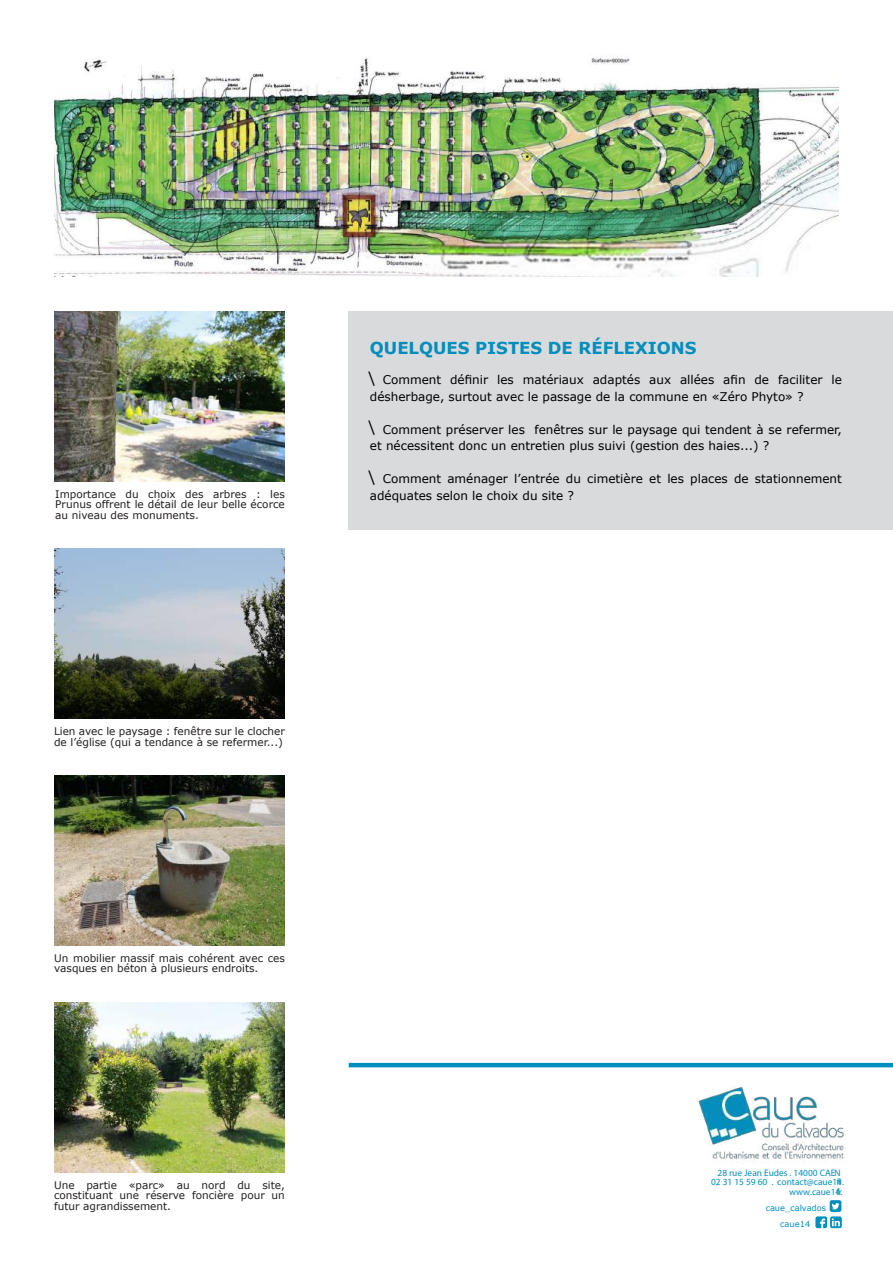
<style>
.page{position:relative;width:893px;height:1263px;background:#fff}
.page>*{position:absolute;margin:0;border:0;box-sizing:border-box;transform-origin:0 0}
.t1{font:700 16.5px "Verdana";color:#008ebc}
.t2{font:12px/16.5px "Verdana";color:#000}
.t3{font:10.5px/10.5px "Verdana";color:#231f20;text-align:justify}
.t4{font:9.45px/9.3px "Myriad Pro";color:#008ebc}
.t5{font:8.25px/15.5px "Verdana";color:#008ebc;text-align:center}
.s1{font-style:italic;font-size:15px}
</style>
<div class="page">
<img style="left:54px;top:57px;width:785px;height:219px">
<img style="left:54px;top:311px;width:231px;height:170px">
<img style="left:54px;top:548px;width:231px;height:171px">
<img style="left:55px;top:775px;width:230px;height:170px">
<img style="left:54px;top:1002px;width:230px;height:170px">
<div style="left:349px;top:311px;width:544px;height:219px;background:#d9dadc"></div>
<img style="left:698px;top:1087px;width:146px;height:76px">
<svg style="left:815px;top:1200px;width:27px;height:28px"></svg>
<hr style="left:349px;top:1063px;width:544px;height:4px;background:#008ebc">
<p class="t3" style="left:55px;top:488px;width:231px">Importance du choix des arbres : les Prunus offrent le détail de leur belle écorce au niveau des monuments.</p>
<p class="t3" style="left:54px;top:726px;width:232px">Lien avec le paysage : fenêtre sur le clocher de l’église (qui a tendance à se refermer...)</p>
<p class="t3" style="left:54px;top:952px;width:232px">Un mobilier massif mais cohérent avec ces vasques en béton à plusieurs endroits.</p>
<p class="t3" style="left:54px;top:1179px;width:232px">Une partie «parc» au nord du site, constituant une réserve foncière pour un futur agrandissement.</p>
<h1 class="t1" style="left:370px;top:337px;width:328px">QUELQUES PISTES DE RÉFLEXIONS</h1>
<p class="t2" style="left:370px;top:371px;width:473px"><span class="s1">|</span>Comment définir les matériaux adaptés aux allées afin de faciliter le désherbage, surtout avec le passage de la commune en «Zéro Phyto» ?</p>
<p class="t2" style="left:370px;top:421px;width:473px"><span class="s1">|</span>Comment préserver les fenêtres sur le paysage qui tendent à se refermer, et nécessitent donc un entretien plus suivi (gestion des haies...) ?</p>
<p class="t2" style="left:370px;top:470px;width:473px"><span class="s1">|</span>Comment aménager l’entrée du cimetière et les places de stationnement adéquates selon le choix du site ?</p>
<p class="t4" style="left:717px;top:1168px;width:125px">28 rue Jean Eudes . 14000 CAEN</p>
<p class="t4" style="left:711px;top:1177px;width:134px">02 31 15 59 60 . contact@caue14.f</p>
<p class="t4" style="left:789px;top:1187px;width:54px">www.caue14.f</p>
<p class="t5" style="left:766px;top:1200px;width:62px">caue_calvados caue14</p>
<p class="t4" style="left:839px;top:1177px;width:5px">r r</p>
</div>
